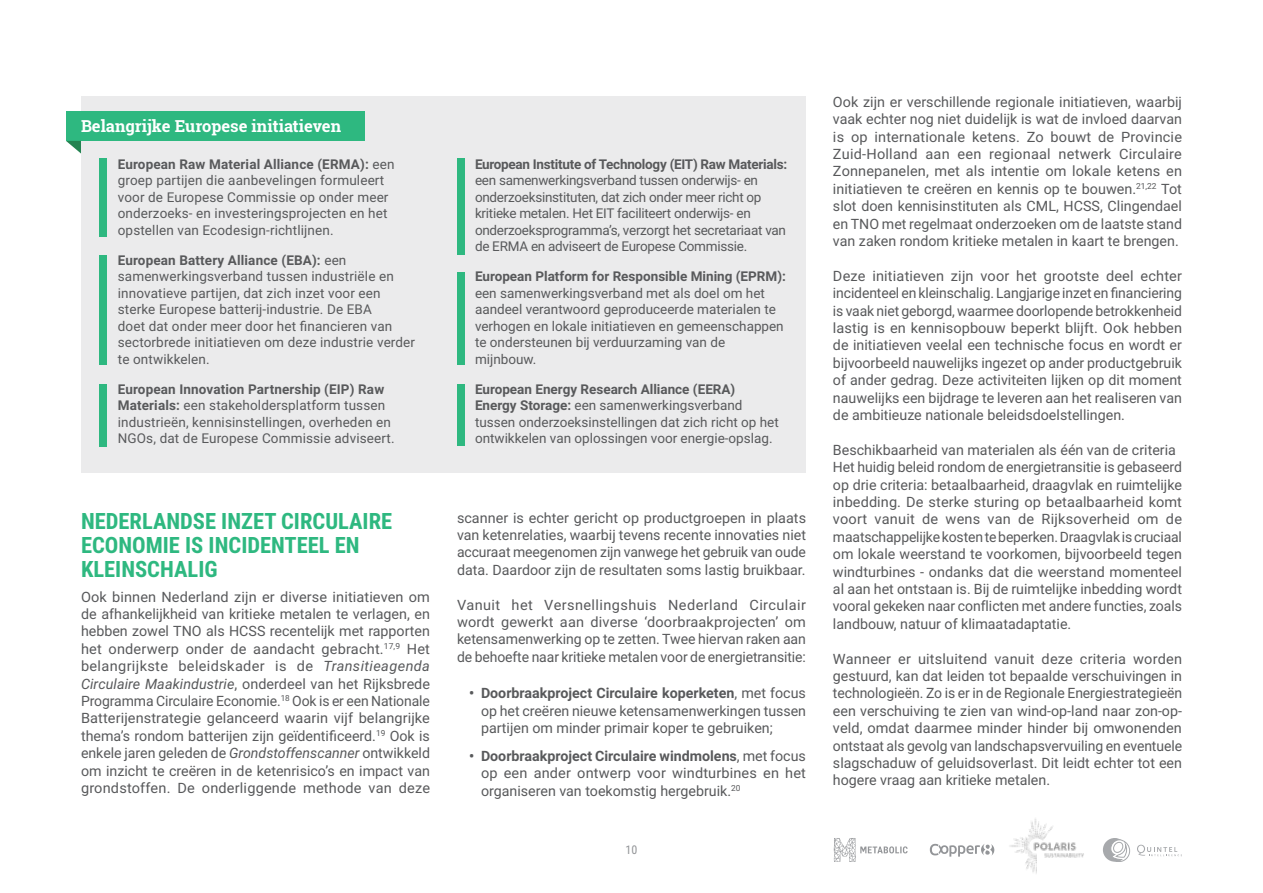
<style>
.page{position:relative;width:1263px;height:893px;background:#fff}
.page>*{position:absolute;margin:0;border:0;box-sizing:border-box;transform-origin:0 0}
.t1{font:700 22.5px/24px "Roboto Condensed";color:#2eb880}
.t2{font:700 16.5px "Roboto Slab";color:#fff}
.t3{font:14.25px/17.4px "Roboto";color:#58595b;text-align:justify}
.t4{font:13.5px/16.5px "Roboto";color:#58595b}
.t5{font:13.5px/16.5px "Roboto";letter-spacing:-.02em;color:#58595b}
.t6{font:700 13.5px "Roboto";letter-spacing:-.02em;color:#58595b}
.t7{font:700 13.5px "Roboto";color:#58595b}
.t8{font:12px "Roboto Condensed";color:#939598}
.s1{font-weight:700}
.s2{font-style:italic}
</style>
<div class="page">
<svg style="left:1103px;top:838px;width:27px;height:24px"></svg>
<svg style="left:1137px;top:845px;width:45px;height:11px"></svg>
<svg style="left:834px;top:838px;width:73px;height:24px"></svg>
<svg style="left:930px;top:844px;width:64px;height:13px"></svg>
<img style="left:1009px;top:818px;width:75px;height:56px">
<div style="left:81px;top:96px;width:725px;height:377px;background:#ebebec"></div>
<div style="left:66px;top:111px;width:299px;height:30px;background:#2eb880"></div>
<svg style="left:66px;top:141px;width:15px;height:13px"></svg>
<div style="left:100px;top:159px;width:7px;height:78px;background:#2eb880"></div>
<div style="left:457px;top:159px;width:7px;height:96px;background:#2eb880"></div>
<div style="left:457px;top:272px;width:7px;height:93px;background:#2eb880"></div>
<div style="left:457px;top:384px;width:7px;height:61px;background:#2eb880"></div>
<div style="left:100px;top:255px;width:7px;height:110px;background:#2eb880"></div>
<div style="left:100px;top:384px;width:7px;height:62px;background:#2eb880"></div>
<p class="t2" style="left:81px;top:115px;width:262px">Belangrijke Europese initiatieven</p>
<p class="t4" style="left:118px;top:155px;width:278px"><span class="s1">European Raw Material Alliance (ERMA):</span> een groep partijen die aanbevelingen formuleert voor de Europese Commissie op onder meer onderzoeks- en investeringsprojecten en het opstellen van Ecodesign-richtlijnen.</p>
<p class="t4" style="left:118px;top:251px;width:299px"><span class="s1">European Battery Alliance (EBA):</span> een samenwerkingsverband tussen industriële en innovatieve partijen, dat zich inzet voor een sterke Europese batterij-industrie. De EBA<br>doet dat onder meer door het financieren van sectorbrede initiatieven om deze industrie verder te ontwikkelen.</p>
<p class="t4" style="left:118px;top:380px;width:278px"><span class="s1">European Innovation Partnership (EIP) Raw Materials:</span> een stakeholdersplatform tussen industrieën, kennisinstellingen, overheden en NGOs, dat de Europese Commissie adviseert.</p>
<h1 class="t1" style="left:81px;top:508px;width:313px">NEDERLANDSE INZET CIRCULAIRE<br>ECONOMIE IS INCIDENTEEL EN<br>KLEINSCHALIG</h1>
<p class="t3" style="left:81px;top:587px;width:351px">Ook binnen Nederland zijn er diverse initiatieven om de afhankelijkheid van kritieke metalen te verlagen, en hebben zowel TNO als HCSS recentelijk met rapporten het onderwerp onder de aandacht gebracht.<sup>17,9</sup> Het belangrijkste beleidskader is de <span class="s2">Transitieagenda Circulaire Maakindustrie</span>, onderdeel van het Rijksbrede Programma Circulaire Economie.<sup>18</sup> Ook is er een Nationale Batterijenstrategie gelanceerd waarin vijf belangrijke thema’s rondom batterijen zijn geïdentificeerd.<sup>19</sup> Ook is enkele jaren geleden de <span class="s2">Grondstoffenscanner</span> ontwikkeld om inzicht te creëren in de ketenrisico’s en impact van grondstoffen. De onderliggende methode van deze</p>
<p class="t6" style="left:475px;top:154px;width:314px">European Institute of Technology (EIT) Raw Materials:</p>
<p class="t5" style="left:475px;top:172px;width:313px">een samenwerkingsverband tussen onderwijs- en onderzoeksinstituten, dat zich onder meer richt op kritieke metalen. Het EIT faciliteert onderwijs- en onderzoeksprogramma’s, verzorgt het secretariaat van de ERMA en adviseert de Europese Commissie.</p>
<p class="t7" style="left:475px;top:267px;width:312px">European Platform for Responsible Mining (EPRM):</p>
<p class="t4" style="left:475px;top:284px;width:310px">een samenwerkingsverband met als doel om het aandeel verantwoord geproduceerde materialen te verhogen en lokale initiatieven en gemeenschappen te ondersteunen bij verduurzaming van de mijnbouw.</p>
<p class="t4" style="left:475px;top:380px;width:305px"><span class="s1">European Energy Research Alliance (EERA)<br>Energy Storage:</span> een samenwerkingsverband tussen onderzoeksinstellingen dat zich richt op het ontwikkelen van oplossingen voor energie-opslag.</p>
<p class="t3" style="left:457px;top:508px;width:351px">scanner is echter gericht op productgroepen in plaats van ketenrelaties, waarbij tevens recente innovaties niet accuraat meegenomen zijn vanwege het gebruik van oude data. Daardoor zijn de resultaten soms lastig bruikbaar.</p>
<p class="t3" style="left:457px;top:595px;width:351px">Vanuit het Versnellingshuis Nederland Circulair wordt gewerkt aan diverse ‘doorbraakprojecten’ om ketensamenwerking op te zetten. Twee hiervan raken aan de behoefte naar kritieke metalen voor de energietransitie:</p>
<p class="t3" style="left:481px;top:684px;width:326px;text-indent:-12px"><span class="s1">• Doorbraakproject Circulaire koperketen</span>, met focus op het creëren nieuwe ketensamenwerkingen tussen partijen om minder primair koper te gebruiken;</p>
<p class="t3" style="left:481px;top:746px;width:326px;text-indent:-12px"><span class="s1">• Doorbraakproject Circulaire windmolens</span>, met focus op een ander ontwerp voor windturbines en het organiseren van toekomstig hergebruik.<sup>20</sup></p>
<p class="t8" style="left:625px;top:841px;width:13px">10</p>
<p class="t3" style="left:833px;top:92px;width:351px">Ook zijn er verschillende regionale initiatieven, waarbij vaak echter nog niet duidelijk is wat de invloed daarvan is op internationale ketens. Zo bouwt de Provincie Zuid-Holland aan een regionaal netwerk Circulaire Zonnepanelen, met als intentie om lokale ketens en initiatieven te creëren en kennis op te bouwen.<sup>21,22</sup> Tot slot doen kennisinstituten als CML, HCSS, Clingendael en TNO met regelmaat onderzoeken om de laatste stand van zaken rondom kritieke metalen in kaart te brengen.</p>
<p class="t3" style="left:833px;top:266px;width:351px">Deze initiatieven zijn voor het grootste deel echter incidenteel en kleinschalig. Langjarige inzet en financiering is vaak niet geborgd, waarmee doorlopende betrokkenheid lastig is en kennisopbouw beperkt blijft. Ook hebben de initiatieven veelal een technische focus en wordt er bijvoorbeeld nauwelijks ingezet op ander productgebruik of ander gedrag. Deze activiteiten lijken op dit moment nauwelijks een bijdrage te leveren aan het realiseren van de ambitieuze nationale beleidsdoelstellingen.</p>
<p class="t3" style="left:833px;top:440px;width:351px;text-align:left">Beschikbaarheid van materialen als één van de criteria Het huidig beleid rondom de energietransitie is gebaseerd op drie criteria: betaalbaarheid, draagvlak en ruimtelijke inbedding. De sterke sturing op betaalbaarheid komt voort vanuit de wens van de Rijksoverheid om de maatschappelijke kosten te beperken. Draagvlak is cruciaal om lokale weerstand te voorkomen, bijvoorbeeld tegen windturbines - ondanks dat die weerstand momenteel al aan het ontstaan is. Bij de ruimtelijke inbedding wordt vooral gekeken naar conflicten met andere functies, zoals landbouw, natuur of klimaatadaptatie.</p>
<p class="t3" style="left:833px;top:649px;width:351px">Wanneer er uitsluitend vanuit deze criteria worden gestuurd, kan dat leiden tot bepaalde verschuivingen in technologieën. Zo is er in de Regionale Energiestrategieën een verschuiving te zien van wind-op-land naar zon-op&shy;veld, omdat daarmee minder hinder bij omwonenden ontstaat als gevolg van landschapsvervuiling en eventuele slagschaduw of geluidsoverlast. Dit leidt echter tot een hogere vraag aan kritieke metalen.</p>
</div>
